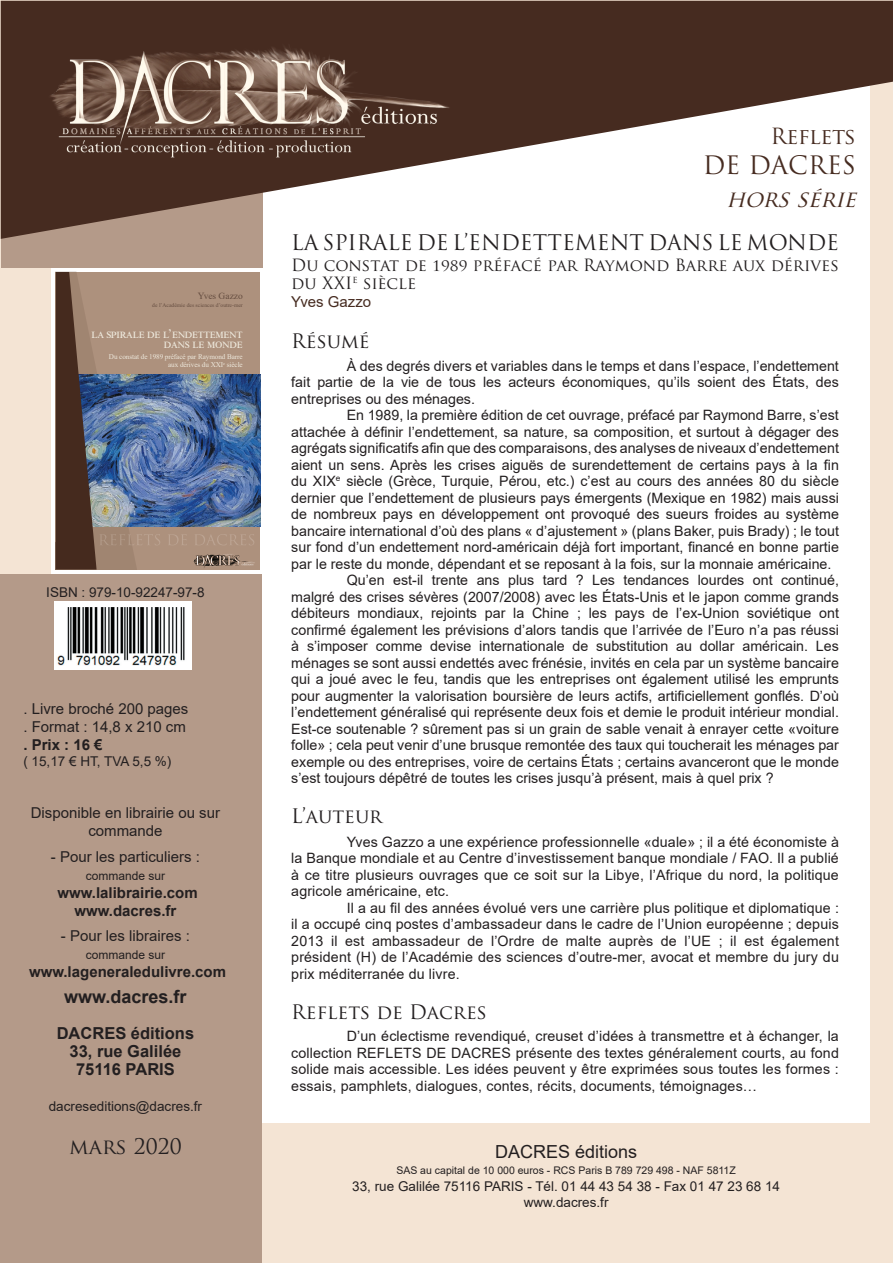
<style>
.page{position:relative;width:893px;height:1263px;background:#fff}
.page>*{position:absolute;margin:0;border:0;box-sizing:border-box;transform-origin:0 0}
.t1{font:24.75px "Trajan Pro";color:#462b20}
.t2{font:italic 22.5px "Trajan Pro";color:#462b20}
.t3{font:21.75px "Trajan Pro";letter-spacing:-.02em;color:#462b20}
.t4{font:21px "Trajan Pro";color:#231f20}
.t5{font:19.5px "Trajan Pro";color:#231f20}
.t6{font:18px "Arial";color:#231f20}
.t7{font:700 18px "Arial";color:#231f20}
.t8{font:16.5px/18px "Trajan Pro";color:#231f20}
.t9{font:700 16.5px "Arial";color:#231f20}
.t10{font:15px/18px "Arial";color:#231f20;text-align:center}
.t11{font:700 15px "Arial";color:#231f20}
.t12{font:15px "Arial";color:#462b20}
.texte_courant{font:14.25px/16.5px "Arial";letter-spacing:.005em;color:#231f20;text-align:justify}
.t13{font:13.5px "Arial";color:#231f20}
.t14{font:13.05px/9.8px "Times New Roman";letter-spacing:-.02em;color:#eee9dd;text-align:right}
.t15{font:12px "Arial";color:#231f20}
.t16{font:10.5px "Arial";color:#231f20}
.t17{font:9.45px "Times New Roman";color:#654d40}
.t18{font:7.2px/8.2px "Times New Roman";letter-spacing:-.01em;color:#eee9dd;text-align:right}
.t19{font:5.7px "Times New Roman";color:#654d40}
</style>
<div class="page">
<div style="left:1px;top:0;width:892px;height:1263px;background:#f4e4d4"></div>
<div style="left:51px;top:28px;width:819px;height:1095px;background:#fff"></div>
<div style="left:0;top:574px;width:261px;height:689px;background:#b49a89"></div>
<div style="left:1px;top:1px;width:261px;height:266px;background:#b49a89"></div>
<svg style="left:1px;top:1px;width:892px;height:238px"></svg>
<img style="left:28px;top:0;width:438px;height:206px">
<img style="left:54px;top:602px;width:137px;height:68px">
<img style="left:254px;top:550px;width:3px;height:20px">
<img style="left:254px;top:375px;width:6px;height:152px">
<img style="left:56px;top:272px;width:198px;height:298px">
<p class="t3" style="left:770px;top:123px;width:87px">Reflets</p>
<p class="t1" style="left:703px;top:149px;width:155px">DE DACRES</p>
<p class="t2" style="left:726px;top:185px;width:138px">HORSSÉRIE</p>
<p class="t4" style="left:291px;top:229px;width:549px">LA SPIRALE DE L’ENDETTEMENT DANS LE MONDE</p>
<p class="t8" style="left:291px;top:256px;width:549px">Du constat de 1989 préfacé par Raymond Barre aux dérives du XXI<sup>e</sup> siècle</p>
<p class="t12" style="left:291px;top:291px;width:82px">Yves Gazzo</p>
<p class="t5" style="left:291px;top:329px;width:80px">Résumé</p>
<p class="texte_courant" style="left:291px;top:357px;width:549px;text-indent:56px">À des degrés divers et variables dans le temps et dans l’espace, l’endettement fait partie de la vie de tous les acteurs économiques, qu’ils soient des États, des entreprises ou des ménages.</p>
<p class="texte_courant" style="left:291px;top:407px;width:549px;text-indent:56px">En 1989, la première édition de cet ouvrage, préfacé par Raymond Barre, s’est attachée à définir l’endettement, sa nature, sa composition, et surtout à dégager des agrégats significatifs afin que des comparaisons, des analyses de niveaux d’endettement aient un sens. Après les crises aiguës de surendettement de certains pays à la fin du XIX<sup>e</sup> siècle (Grèce, Turquie, Pérou, etc.) c’est au cours des années 80 du siècle dernier que l’endettement de plusieurs pays émergents (Mexique en 1982) mais aussi de nombreux pays en développement ont provoqué des sueurs froides au système bancaire international d’où des plans « d’ajustement » (plans Baker, puis Brady) ; le tout sur fond d’un endettement nord-américain déjà fort important, financé en bonne partie par le reste du monde, dépendant et se reposant à la fois, sur la monnaie américaine.</p>
<p class="texte_courant" style="left:291px;top:572px;width:549px;text-indent:56px">Qu’en est-il trente ans plus tard ? Les tendances lourdes ont continué, malgré des crises sévères (2007/2008) avec les États-Unis et le japon comme grands débiteurs mondiaux, rejoints par la Chine ; les pays de l’ex-Union soviétique ont confirmé également les prévisions d’alors tandis que l’arrivée de l’Euro n’a pas réussi à s’imposer comme devise internationale de substitution au dollar américain. Les ménages se sont aussi endettés avec frénésie, invités en cela par un système bancaire qui a joué avec le feu, tandis que les entreprises ont également utilisé les emprunts pour augmenter la valorisation boursière de leurs actifs, artificiellement gonflés. D’où l’endettement généralisé qui représente deux fois et demie le produit intérieur mondial.<br>Est-ce soutenable ? sûrement pas si un grain de sable venait à enrayer cette «voiture folle» ; cela peut venir d’une brusque remontée des taux qui toucherait les ménages par exemple ou des entreprises, voire de certains États ; certains avanceront que le monde s’est toujours dépêtré de toutes les crises jusqu’à présent, mais à quel prix ?</p>
<p class="t5" style="left:291px;top:804px;width:93px">L’auteur</p>
<p class="texte_courant" style="left:291px;top:833px;width:549px;text-indent:56px">Yves Gazzo a une expérience professionnelle «duale» ; il a été économiste à la Banque mondiale et au Centre d’investissement banque mondiale / FAO. Il a publié à ce titre plusieurs ouvrages que ce soit sur la Libye, l’Afrique du nord, la politique agricole américaine, etc.</p>
<p class="texte_courant" style="left:291px;top:899px;width:549px;text-indent:56px">Il a au fil des années évolué vers une carrière plus politique et diplomatique : il a occupé cinq postes d’ambassadeur dans le cadre de l’Union européenne ; depuis 2013 il est ambassadeur de l’Ordre de malte auprès de l’UE ; il est également président (H) de l’Académie des sciences d’outre-mer, avocat et membre du jury du prix méditerranée du livre.</p>
<p class="t5" style="left:291px;top:999px;width:197px">Reflets de Dacres</p>
<p class="texte_courant" style="left:291px;top:1028px;width:549px;text-indent:56px">D’un éclectisme revendiqué, creuset d’idées à transmettre et à échanger, la collection REFLETS DE DACRES présente des textes généralement courts, au fond solide mais accessible. Les idées peuvent y être exprimées sous toutes les formes : essais, pamphlets, dialogues, contes, récits, documents, témoignages…</p>
<p class="t17" style="left:198px;top:289px;width:47px">Yves Gazzo</p>
<p class="t19" style="left:152px;top:301px;width:92px">de l’Académie des sciences d’outre-mer</p>
<p class="t14" style="left:92px;top:329px;width:153px">la spirale de l’endettement dans le monde</p>
<p class="t18" style="left:109px;top:352px;width:135px">Du constat de 1989 préfacé par Raymond Barre aux dérives du XXI<sup>e</sup> siècle</p>
<p class="t13" style="left:46px;top:583px;width:160px">ISBN : 979-10-92247-97-8</p>
<p class="t10" style="left:23px;top:699px;width:167px">. Livre broché 200 pages</p>
<p class="t10" style="left:23px;top:717px;width:164px">. Format : 14,8 x 210 cm</p>
<p class="t11" style="left:23px;top:734px;width:81px">. Prix : 16 €</p>
<p class="t13" style="left:23px;top:752px;width:150px">( 15,17 € HT, TVA 5,5 %)</p>
<p class="t10" style="left:31px;top:804px;width:191px">Disponible en librairie ou sur commande</p>
<p class="t10" style="left:51px;top:847px;width:151px">- Pour les particuliers :</p>
<p class="t15" style="left:86px;top:867px;width:81px">commande sur</p>
<p class="t11" style="left:57px;top:882px;width:142px">www.lalibrairie.com</p>
<p class="t11" style="left:74px;top:900px;width:103px">www.dacres.fr</p>
<p class="t10" style="left:61px;top:927px;width:131px">- Pour les libraires :</p>
<p class="t15" style="left:86px;top:947px;width:81px">commande sur</p>
<p class="t11" style="left:29px;top:961px;width:199px">www.lageneraledulivre.com</p>
<p class="t7" style="left:64px;top:983px;width:124px">www.dacres.fr</p>
<p class="t9" style="left:57px;top:1021px;width:139px">DACRES éditions</p>
<p class="t9" style="left:70px;top:1039px;width:113px">33, rue Galilée</p>
<p class="t9" style="left:76px;top:1057px;width:100px">75116 PARIS</p>
<p class="t13" style="left:49px;top:1096px;width:155px">dacreseditions@dacres.fr</p>
<p class="t4" style="left:69px;top:1133px;width:114px">mars 2020</p>
<p class="t6" style="left:495px;top:1139px;width:144px">DACRES éditions</p>
<p class="t16" style="left:396px;top:1163px;width:341px">SAS au capital de 10 000 euros - RCS Paris B 789 729 498 - NAF 5811Z</p>
<p class="t13" style="left:352px;top:1176px;width:429px">33, rue Galilée 75116 PARIS - Tél. 01 44 43 54 38 - Fax 01 47 23 68 14</p>
<p class="t13" style="left:524px;top:1193px;width:86px">www.dacres.fr</p>
</div>
